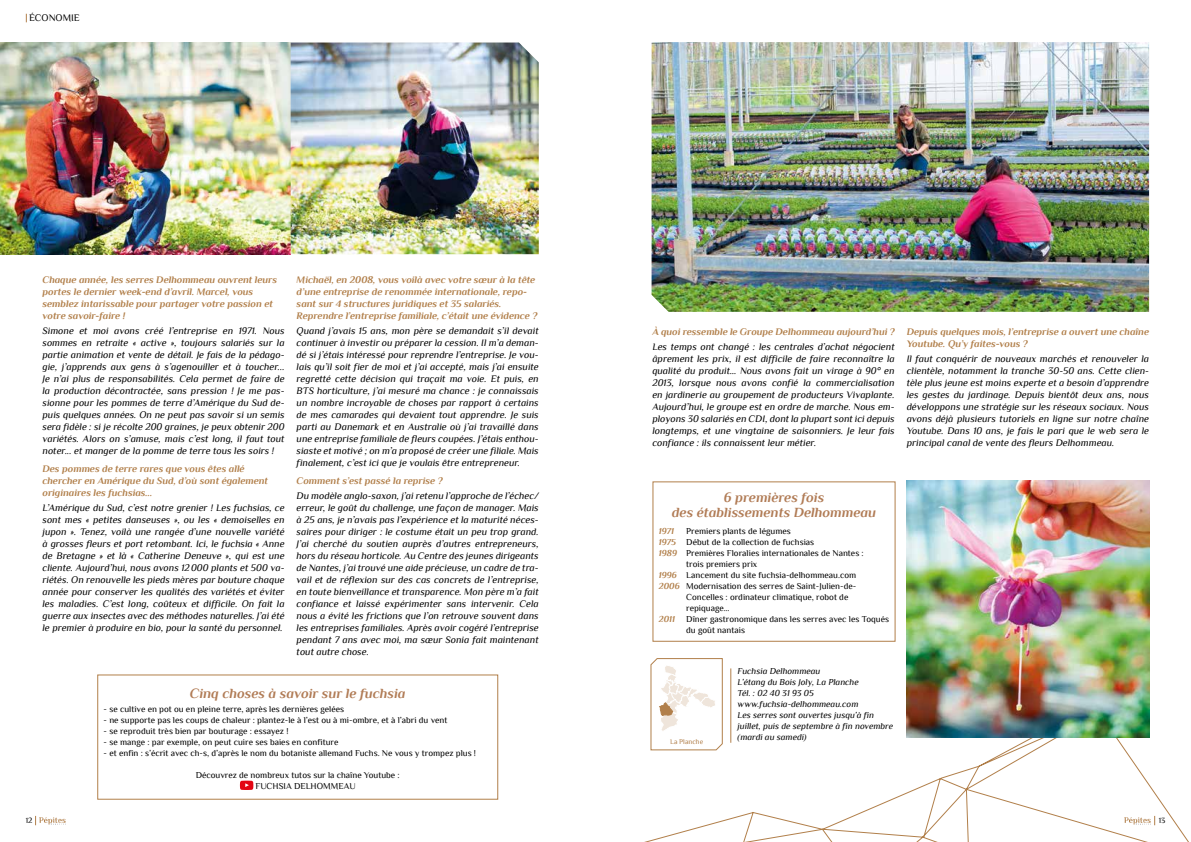
<style>
.page{position:relative;width:1191px;height:842px;background:#fff}
.page>*{position:absolute;margin:0;border:0;box-sizing:border-box;transform-origin:0 0}
.t1{font:italic 700 14px/15px "Philosopher";color:#b17c56;text-align:center}
.t2{font:italic 10px/12px "Philosopher";color:#000;text-align:justify}
.t3{font:italic 700 10px/12px "Philosopher";color:#b17f4a}
.t4{font:10px "Philosopher";color:#000}
.t5{font:9px/11px "Philosopher";color:#000}
.t6{font:italic 9px/11px "Philosopher";color:#000}
.t7{font:italic 700 9px "Philosopher";color:#b17f4a}
.t8{font:8px "Philosopher";color:#000}
.t9{font:7.2px "Philosopher";color:#b17f4a}
.s1{font-weight:700;font-style:italic;color:#b17f4a}
</style>
<div class="page">
<svg style="left:644px;top:697px;width:545px;height:145px"></svg>
<svg style="left:651px;top:658px;width:71px;height:92px"></svg>
<img style="left:0;top:43px;width:539px;height:211px">
<img style="left:651px;top:42px;width:498px;height:270px">
<img style="left:906px;top:481px;width:243px;height:256px">
<hr style="left:730px;top:668px;width:1px;height:75px;background:#b17f4a">
<svg style="left:240px;top:781px;width:13px;height:9px"></svg>
<svg style="left:1124px;top:816px;width:31px;height:9px"></svg>
<svg style="left:35px;top:816px;width:31px;height:9px"></svg>
<p class="t4" style="left:29px;top:13px;width:52px">ÉCONOMIE</p>
<p class="t3" style="left:43px;top:274px;width:236px">Chaque année, les serres Delhommeau ouvrent leurs portes le dernier week-end d’avril. Marcel, vous semblez intarissable pour partager votre passion et votre savoir-faire !</p>
<p class="t2" style="left:43px;top:325px;width:244px">Simone et moi avons créé l’entreprise en 1971. Nous sommes en retraite « active », toujours salariés sur la partie animation et vente de détail. Je fais de la pédago&shy;gie, j’apprends aux gens à s’agenouiller et à toucher...<br>Je n’ai plus de responsabilités. Cela permet de faire de la production décontractée, sans pression ! Je me pas&shy;sionne pour les pommes de terre d’Amérique du Sud de&shy;puis quelques années. On ne peut pas savoir si un semis sera fidèle : si je récolte 200 graines, je peux obtenir 200 variétés. Alors on s’amuse, mais c’est long, il faut tout noter... et manger de la pomme de terre tous les soirs !</p>
<p class="t3" style="left:43px;top:462px;width:227px">Des pommes de terre rares que vous êtes allé chercher en Amérique du Sud, d’où sont également originaires les fuchsias...</p>
<p class="t2" style="left:43px;top:501px;width:244px">L’Amérique du Sud, c’est notre grenier ! Les fuchsias, ce sont mes « petites danseuses », ou les « demoiselles en jupon ». Tenez, voilà une rangée d’une nouvelle variété à grosses fleurs et port retombant. Ici, le fuchsia « Anne de Bretagne » et là « Catherine Deneuve », qui est une cliente. Aujourd’hui, nous avons 12000 plants et 500 va&shy;riétés. On renouvelle les pieds mères par bouture chaque année pour conserver les qualités des variétés et éviter les maladies. C’est long, coûteux et difficile. On fait la guerre aux insectes avec des méthodes naturelles. J’ai été le premier à produire en bio, pour la santé du personnel.</p>
<p class="t3" style="left:297px;top:274px;width:242px">Michaël, en 2008, vous voilà avec votre sœur à la tête d’une entreprise de renommée internationale, repo&shy;sant sur 4 structures juridiques et 35 salariés.<br>Reprendre l’entreprise familiale, c’était une évidence ?</p>
<p class="t2" style="left:297px;top:325px;width:244px">Quand j’avais 15 ans, mon père se demandait s’il devait continuer à investir ou préparer la cession. Il m’a deman&shy;dé si j’étais intéressé pour reprendre l’entreprise. Je vou&shy;lais qu’il soit fier de moi et j’ai accepté, mais j’ai ensuite regretté cette décision qui traçait ma voie. Et puis, en BTS horticulture, j’ai mesuré ma chance : je connaissais un nombre incroyable de choses par rapport à certains de mes camarades qui devaient tout apprendre. Je suis parti au Danemark et en Australie où j’ai travaillé dans une entreprise familiale de fleurs coupées. J’étais enthou&shy;siaste et motivé ; on m’a proposé de créer une filiale. Mais finalement, c’est ici que je voulais être entrepreneur.</p>
<p class="t3" style="left:297px;top:474px;width:148px">Comment s’est passé la reprise ?</p>
<p class="t2" style="left:297px;top:489px;width:244px">Du modèle anglo-saxon, j’ai retenu l’approche de l’échec/ erreur, le goût du challenge, une façon de manager. Mais à 25 ans, je n’avais pas l’expérience et la maturité néces&shy;saires pour diriger : le costume était un peu trop grand.<br>J’ai cherché du soutien auprès d’autres entrepreneurs, hors du réseau horticole. Au Centre des jeunes dirigeants de Nantes, j’ai trouvé une aide précieuse, un cadre de tra&shy;vail et de réflexion sur des cas concrets de l’entreprise, en toute bienveillance et transparence. Mon père m’a fait confiance et laissé expérimenter sans intervenir. Cela nous a évité les frictions que l’on retrouve souvent dans les entreprises familiales. Après avoir cogéré l’entreprise pendant 7 ans avec moi, ma sœur Sonia fait maintenant tout autre chose.</p>
<h1 class="t1" style="left:190px;top:686px;width:217px">Cinq choses à savoir sur le fuchsia</h1>
<p class="t5" style="left:104px;top:703px;width:242px">- se cultive en pot ou en pleine terre, après les dernières gelées</p>
<p class="t5" style="left:104px;top:714px;width:345px">- ne supporte pas les coups de chaleur : plantez-le à l’est ou à mi-ombre, et à l’abri du vent</p>
<p class="t5" style="left:104px;top:725px;width:186px">- se reproduit très bien par bouturage : essayez !</p>
<p class="t5" style="left:104px;top:736px;width:236px">- se mange : par exemple, on peut cuire ses baies en confiture</p>
<p class="t5" style="left:104px;top:747px;width:374px">- et enfin : s’écrit avec ch-s, d’après le nom du botaniste allemand Fuchs. Ne vous y trompez plus !</p>
<p class="t5" style="left:256px;top:769px;width:146px;text-indent:-60px">Découvrez de nombreux tutos sur la chaîne Youtube :<br>FUCHSIA DELHOMMEAU</p>
<p class="t3" style="left:652px;top:325px;width:244px">À quoi ressemble le Groupe Delhommeau aujourd’hui ?</p>
<p class="t2" style="left:652px;top:340px;width:244px">Les temps ont changé : les centrales d’achat négocient âprement les prix, il est difficile de faire reconnaître la qualité du produit… Nous avons fait un virage à 90° en 2013, lorsque nous avons confié la commercialisation en jardinerie au groupement de producteurs Vivaplante.<br>Aujourd’hui, le groupe est en ordre de marche. Nous em&shy;ployons 30 salariés en CDI, dont la plupart sont ici depuis longtemps, et une vingtaine de saisonniers. Je leur fais confiance : ils connaissent leur métier.</p>
<p class="t3" style="left:906px;top:325px;width:244px">Depuis quelques mois, l’entreprise a ouvert une chaîne<br>Youtube. Qu’y faites-vous ?</p>
<p class="t2" style="left:906px;top:352px;width:244px">Il faut conquérir de nouveaux marchés et renouveler la clientèle, notamment la tranche 30-50 ans. Cette clien&shy;tèle plus jeune est moins experte et a besoin d’apprendre les gestes du jardinage. Depuis bientôt deux ans, nous développons une stratégie sur les réseaux sociaux. Nous avons déjà plusieurs tutoriels en ligne sur notre chaîne Youtube. Dans 10 ans, je fais le pari que le web sera le principal canal de vente des fleurs Delhommeau.</p>
<h1 class="t1" style="left:672px;top:490px;width:206px">6 premières fois<br>des établissements Delhommeau</h1>
<p class="t7" style="left:659px;top:526px;width:17px">1971</p>
<p class="t5" style="left:686px;top:525px;width:106px">Premiers plants de légumes</p>
<p class="t5" style="left:659px;top:536px;width:157px"><span class="s1">1975</span> Début de la collection de fuchsias</p>
<p class="t5" style="left:659px;top:547px;width:206px"><span class="s1">1989</span> Premières Floralies internationales de Nantes :</p>
<p class="t5" style="left:686px;top:558px;width:73px">trois premiers prix</p>
<p class="t5" style="left:659px;top:569px;width:199px"><span class="s1">1996</span> Lancement du site fuchsia-delhommeau.com</p>
<p class="t5" style="left:659px;top:580px;width:199px"><span class="s1">2006</span> Modernisation des serres de Saint-Julien-de-</p>
<p class="t5" style="left:686px;top:591px;width:164px">Concelles : ordinateur climatique, robot de</p>
<p class="t5" style="left:686px;top:602px;width:45px">repiquage…</p>
<p class="t5" style="left:659px;top:613px;width:232px"><span class="s1">2011</span> Dîner gastronomique dans les serres avec les Toqués</p>
<p class="t5" style="left:686px;top:624px;width:60px">du goût nantais</p>
<p class="t9" style="left:670px;top:738px;width:35px">La Planche</p>
<p class="t6" style="left:737px;top:666px;width:157px">Fuchsia Delhommeau<br>L’étang du Bois Joly, La Planche<br>Tél. : 02 40 31 93 05 www.fuchsia-delhommeau.com<br>Les serres sont ouvertes jusqu’à fin juillet, puis de septembre à fin novembre (mardi au samedi)</p>
<p class="t8" style="left:26px;top:816px;width:8px">12</p>
<p class="t8" style="left:1158px;top:816px;width:8px">13</p>
</div>
